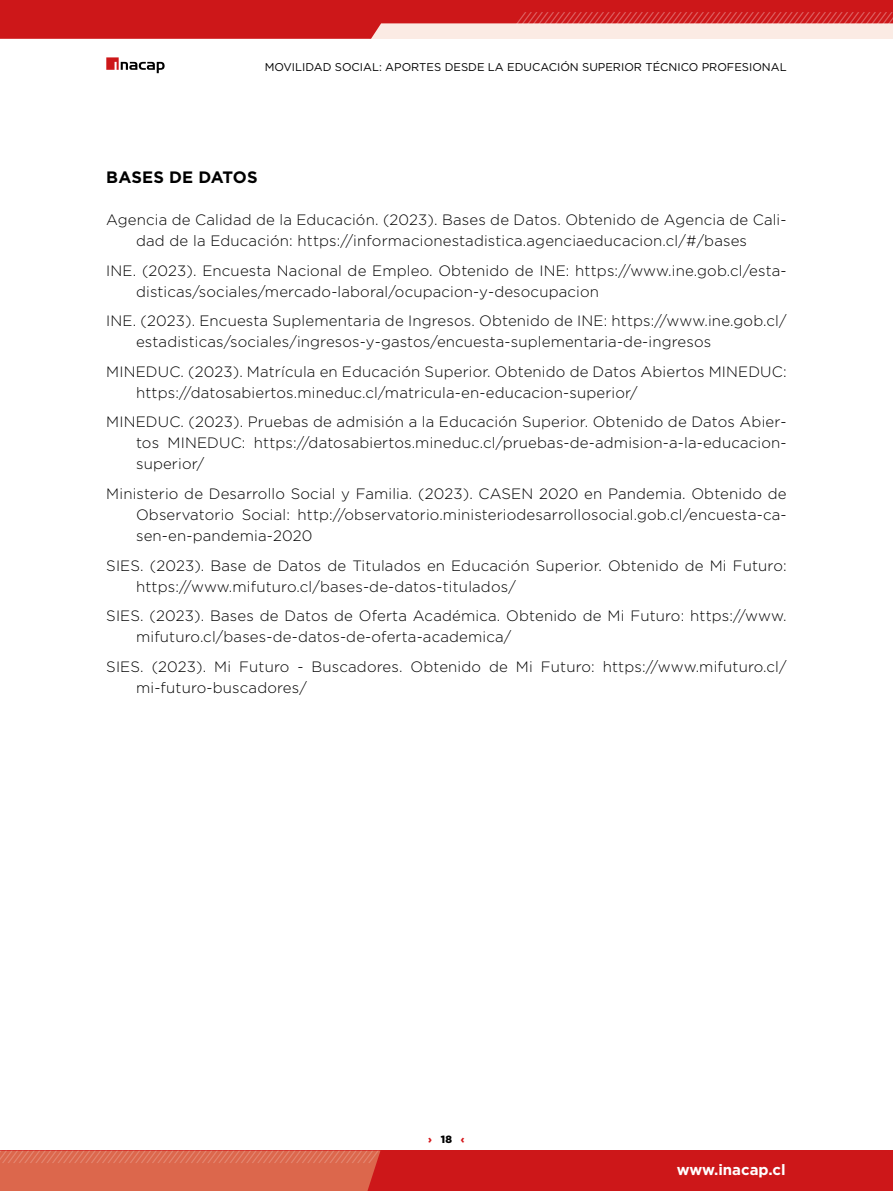
<style>
.page{position:relative;width:893px;height:1191px;background:#fff}
.page>*{position:absolute;margin:0;border:0;box-sizing:border-box;transform-origin:0 0}
.t1{font:700 16.5px "Gotham";letter-spacing:.005em;color:#000}
.t2{font:300 15px/21px "Gotham";letter-spacing:.01em;color:#000}
.t3{font:700 15px "Gotham";color:#fff}
.t4{font:11.25px "Gotham";color:#000}
.t5{font:900 10.5px "Gotham";color:#d51317}
.s1{color:#000}
</style>
<div class="page">
<svg style="left:0;top:0;width:893px;height:39px;background:#d84a4a"></svg>
<div style="left:0;top:1150px;width:893px;height:41px;background:#cd1719"></div>
<svg style="left:0;top:1150px;width:380px;height:41px;background:#dc664d"></svg>
<svg style="left:106px;top:57px;width:59px;height:16px"></svg>
<p class="t4" style="left:265px;top:60px;width:523px">MOVILIDAD SOCIAL: APORTES DESDE LA EDUCACIÓN SUPERIOR TÉCNICO PROFESIONAL</p>
<p class="t1" style="left:106px;top:166px;width:153px">BASES DE DATOS</p>
<p class="t2" style="left:136px;top:209px;width:652px;text-indent:-30px">Agencia de Calidad de la Educación. (2023). Bases de Datos. Obtenido de Agencia de Cali&shy;dad de la Educación: https://informacionestadistica.agenciaeducacion.cl/#/bases</p>
<p class="t2" style="left:136px;top:260px;width:652px;text-indent:-30px">INE. (2023). Encuesta Nacional de Empleo. Obtenido de INE: https://www.ine.gob.cl/esta&shy;disticas/sociales/mercado-laboral/ocupacion-y-desocupacion</p>
<p class="t2" style="left:136px;top:310px;width:652px;text-indent:-30px">INE. (2023). Encuesta Suplementaria de Ingresos. Obtenido de INE: https://www.ine.gob.cl/ estadisticas/sociales/ingresos-y-gastos/encuesta-suplementaria-de-ingresos</p>
<p class="t2" style="left:136px;top:361px;width:652px;text-indent:-30px">MINEDUC. (2023). Matrícula en Educación Superior. Obtenido de Datos Abiertos MINEDUC: https://datosabiertos.mineduc.cl/matricula-en-educacion-superior/</p>
<p class="t2" style="left:136px;top:411px;width:652px;text-align:justify;text-indent:-30px">MINEDUC. (2023). Pruebas de admisión a la Educación Superior. Obtenido de Datos Abier&shy;tos MINEDUC: https://datosabiertos.mineduc.cl/pruebas-de-admision-a-la-educacion&shy;superior/</p>
<p class="t2" style="left:136px;top:483px;width:652px;text-align:justify;text-indent:-30px">Ministerio de Desarrollo Social y Familia. (2023). CASEN 2020 en Pandemia. Obtenido de Observatorio Social: http://observatorio.ministeriodesarrollosocial.gob.cl/encuesta-ca&shy;sen-en-pandemia-2020</p>
<p class="t2" style="left:136px;top:554px;width:652px;text-indent:-30px">SIES. (2023). Base de Datos de Titulados en Educación Superior. Obtenido de Mi Futuro: https://www.mifuturo.cl/bases-de-datos-titulados/</p>
<p class="t2" style="left:136px;top:605px;width:652px;text-indent:-30px">SIES. (2023). Bases de Datos de Oferta Académica. Obtenido de Mi Futuro: https://www. mifuturo.cl/bases-de-datos-de-oferta-academica/</p>
<p class="t2" style="left:136px;top:655px;width:652px;text-indent:-30px">SIES. (2023). Mi Futuro - Buscadores. Obtenido de Mi Futuro: https://www.mifuturo.cl/ mi-futuro-buscadores/</p>
<p class="t5" style="left:428px;top:1132px;width:38px">› <span class="s1">18</span> ‹</p>
<p class="t3" style="left:677px;top:1160px;width:110px">www.inacap.cl</p>
</div>
